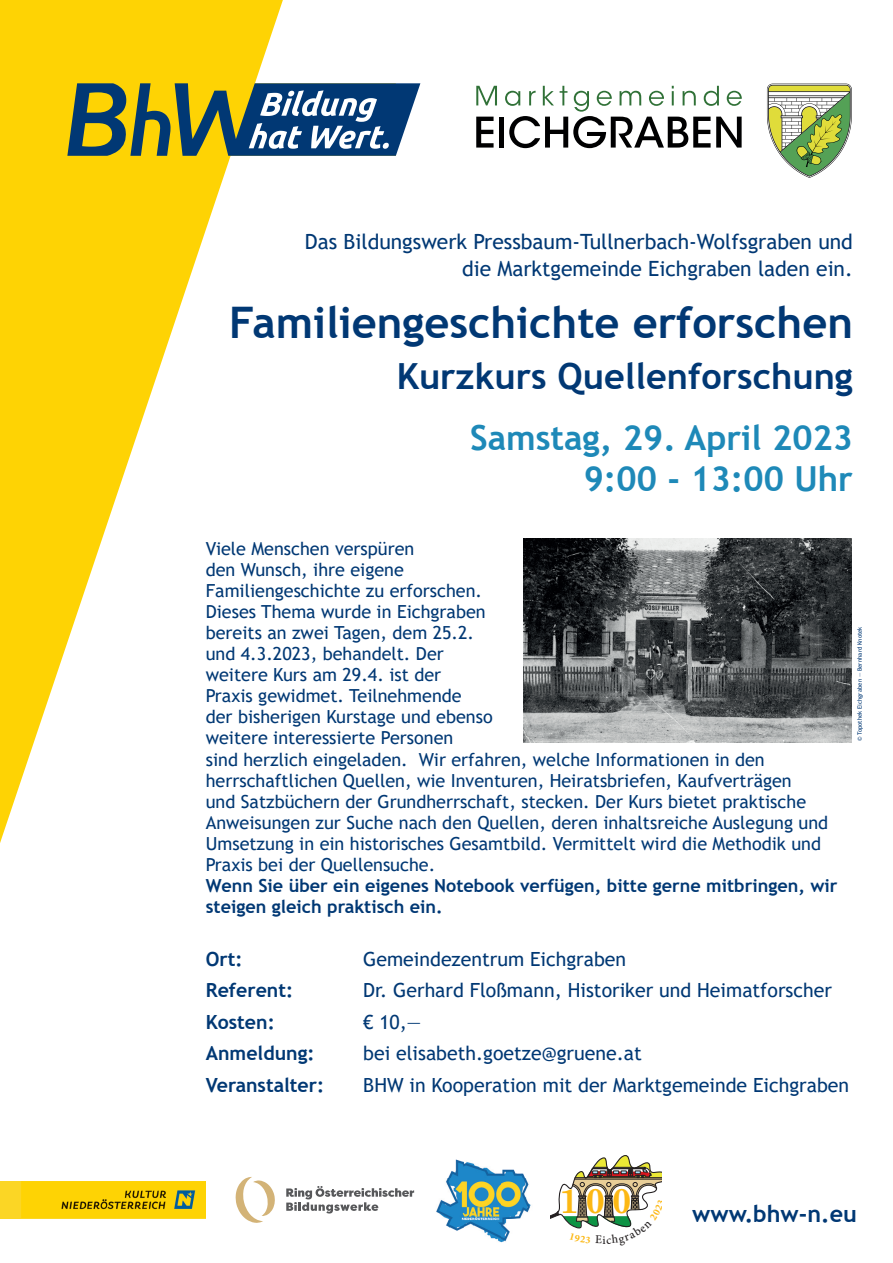
<style>
.page{position:relative;width:893px;height:1263px;background:#fff}
.page>*{position:absolute;margin:0;border:0;box-sizing:border-box;transform-origin:0 0}
.t1{font:700 43.5px "Trebuchet MS";color:#013874}
.t2{font:700 36px "Trebuchet MS";color:#013874}
.t3{font:700 34.8px "Century Schoolbook";color:#fcb814}
.t4{font:700 34.5px/41.4px "Trebuchet MS";color:#1e89b8;text-align:right}
.t5{font:700 23.25px "Trebuchet MS";color:#013874}
.t6{font:21px/27px "Trebuchet MS";color:#013874;text-align:right}
.t7{font:19.5px "Trebuchet MS";color:#013874}
.t8{font:700 19.5px "Trebuchet MS";color:#013874}
.t9{font:18px/21px "Trebuchet MS";color:#013874}
.t10{font:700 18px/21px "Trebuchet MS";color:#013874}
.t11{font:500 12px "Minion Pro";color:#231f20}
.t12{font:6px "Trebuchet MS";color:#013874}
</style>
<div class="page">
<img style="left:523px;top:539px;width:329px;height:203px">
<svg style="left:0;top:0;width:283px;height:843px"></svg>
<div style="left:0;top:1181px;width:206px;height:38px;background:#fbd625"></div>
<img style="left:22px;top:1181px;width:184px;height:37px">
<svg style="left:235px;top:1177px;width:40px;height:46px"></svg>
<svg style="left:286px;top:1186px;width:128px;height:27px"></svg>
<svg style="left:67px;top:83px;width:353px;height:73px;background:#677c69"></svg>
<img style="left:436px;top:1159px;width:95px;height:84px">
<svg style="left:476px;top:117px;width:18px;height:31px"></svg>
<div style="left:499px;top:117px;width:5px;height:31px;background:#000001"></div>
<svg style="left:476px;top:86px;width:21px;height:19px"></svg>
<svg style="left:505px;top:86px;width:237px;height:62px"></svg>
<svg style="left:767px;top:84px;width:85px;height:94px"></svg>
<svg style="left:551px;top:1155px;width:111px;height:74px"></svg>
<p class="t6" style="left:305px;top:228px;width:550px">Das Bildungswerk Pressbaum-Tullnerbach-Wolfsgraben und die Marktgemeinde Eichgraben laden ein.</p>
<h1 class="t1" style="left:229px;top:295px;width:625px">Familiengeschichte erforschen</h1>
<h2 class="t2" style="left:397px;top:354px;width:458px">Kurzkurs Quellenforschung</h2>
<h3 class="t4" style="left:470px;top:417px;width:384px">Samstag, 29. April 2023<br>9:00 - 13:00 Uhr</h3>
<p class="t9" style="left:206px;top:538px;width:624px">Viele Menschen verspüren<br>den Wunsch, ihre eigene<br>Familiengeschichte zu erforschen.<br>Dieses Thema wurde in Eichgraben<br>bereits an zwei Tagen, dem 25.2.<br>und 4.3.2023, behandelt. Der<br>weitere Kurs am 29.4. ist der<br>Praxis gewidmet. Teilnehmende<br>der bisherigen Kurstage und ebenso<br>weitere interessierte Personen<br>sind herzlich eingeladen. Wir erfahren, welche Informationen in den herrschaftlichen Quellen, wie Inventuren, Heiratsbriefen, Kaufverträgen<br>und Satzbüchern der Grundherrschaft, stecken. Der Kurs bietet praktische Anweisungen zur Suche nach den Quellen, deren inhaltsreiche Auslegung und Umsetzung in ein historisches Gesamtbild. Vermittelt wird die Methodik und Praxis bei der Quellensuche.</p>
<p class="t10" style="left:206px;top:875px;width:633px">Wenn Sie über ein eigenes Notebook verfügen, bitte gerne mitbringen, wir steigen gleich praktisch ein.</p>
<p class="t8" style="left:206px;top:946px;width:38px">Ort:</p>
<p class="t7" style="left:363px;top:946px;width:264px">Gemeindezentrum Eichgraben</p>
<p class="t8" style="left:206px;top:978px;width:89px">Referent:</p>
<p class="t7" style="left:363px;top:978px;width:470px">Dr. Gerhard Floßmann, Historiker und Heimatforscher</p>
<p class="t8" style="left:206px;top:1009px;width:71px">Kosten:</p>
<p class="t7" style="left:363px;top:1009px;width:59px">€ 10,—</p>
<p class="t8" style="left:206px;top:1041px;width:110px">Anmeldung:</p>
<p class="t7" style="left:363px;top:1041px;width:280px">bei elisabeth.goetze@gruene.at</p>
<p class="t8" style="left:206px;top:1072px;width:120px">Veranstalter:</p>
<p class="t7" style="left:363px;top:1072px;width:487px">BHW in Kooperation mit der Marktgemeinde Eichgraben</p>
<p class="t12" style="left:856px;top:741px;width:116px;rotate:-90deg">© Topothek Eichgraben — Bernhard Knotek</p>
<h3 class="t3" style="left:559px;top:1173px;width:74px">100</h3>
<p class="t11" style="left:602px;top:1232px;width:5px">i</p>
<p class="t5" style="left:692px;top:1199px;width:166px">www.bhw-n.eu</p>
</div>
